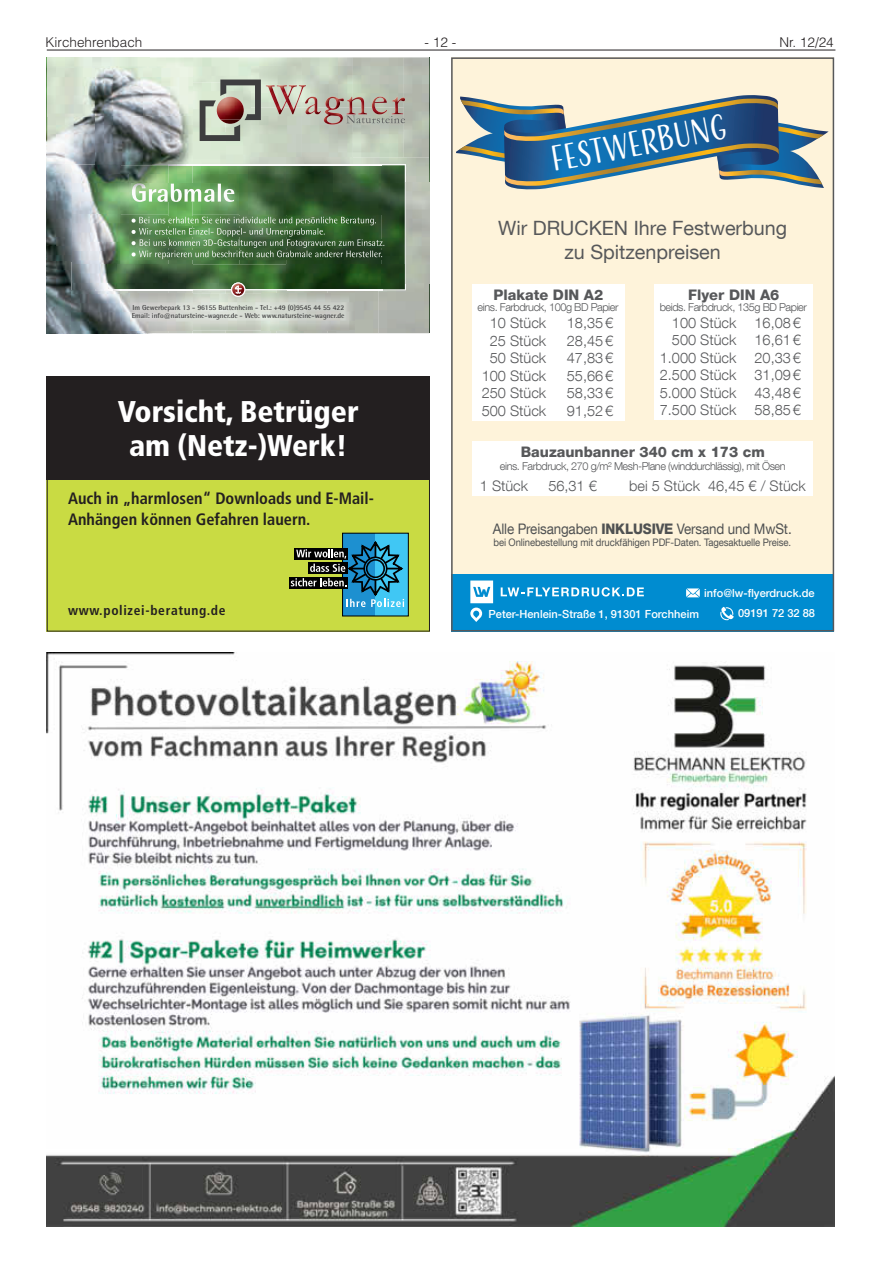
<style>
.page{position:relative;width:881px;height:1263px;background:#fff}
.page>*{position:absolute;margin:0;border:0;box-sizing:border-box;transform-origin:0 0}
.t1{font:33.45px "Adorn S Condensed Sans";color:#fff}
.t2{font:900 condensed 30px/34.5px "Frutiger";color:#fff;text-align:center}
.t3{font:19.65px/23.7px "Helvetica Neue LT Com";color:#57585a;text-align:center}
.t4{font:700 condensed 16.5px/21px "Frutiger";color:#231f20}
.t5{font:300 14.55px/17.4px "Helvetica Neue LT Com";color:#57585a;text-align:right}
.t6{font:800 14.55px "Helvetica Neue LT Com";color:#57585a}
.t7{font:14.55px "Helvetica Neue LT Com";letter-spacing:-.01em;color:#4f5152;scale:.92 1}
.t8{font:300 13.5px "Helvetica LT";color:#231f20}
.t9{font:700 condensed 13.5px "Frutiger";letter-spacing:.05em;color:#231f20}
.t10{font:500 11.1px "Helvetica Neue LT Com";color:#fff}
.t11{font:300 10.95px "Helvetica Neue LT Com";letter-spacing:-.04em;color:#57585a}
.t12{font:10.35px "Helvetica Neue LT Com";letter-spacing:-.01em;color:#4f5152;scale:.92 1}
.t13{font:700 7.2px/8.7px "Rotis Semi Sans Std";letter-spacing:-.005em;color:#3e3e3f}
.s1{font-weight:800}
</style>
<div class="page">
<hr style="left:47px;top:50px;width:788px;height:1px;background:#231f20">
<img style="left:47px;top:653px;width:786px;height:574px">
<img style="left:429px;top:57px;width:1px;height:276px">
<img style="left:47px;top:57px;width:102px;height:12px">
<img style="left:251px;top:57px;width:178px;height:101px">
<img style="left:71px;top:297px;width:307px;height:36px">
<div style="left:378px;top:283px;width:51px;height:50px;background:#aeb2aa"></div>
<img style="left:47px;top:333px;width:145px;height:1px">
<img style="left:47px;top:69px;width:145px;height:96px">
<img style="left:47px;top:165px;width:24px;height:168px">
<img style="left:122px;top:297px;width:232px;height:33px">
<img style="left:71px;top:164px;width:335px;height:133px">
<img style="left:266px;top:85px;width:40px;height:29px">
<img style="left:305px;top:97px;width:15px;height:17px">
<img style="left:323px;top:97px;width:20px;height:28px">
<img style="left:346px;top:97px;width:21px;height:17px">
<img style="left:372px;top:97px;width:15px;height:17px">
<img style="left:391px;top:97px;width:14px;height:17px">
<svg style="left:346px;top:116px;width:59px;height:7px"></svg>
<svg style="left:199px;top:80px;width:62px;height:61px;background:#9d988c"></svg>
<div style="left:451px;top:57px;width:382px;height:574px;background:#fef3da"></div>
<div style="left:654px;top:285px;width:158px;height:135px;background:#fff"></div>
<div style="left:472px;top:285px;width:152px;height:136px;background:#fff"></div>
<div style="left:472px;top:442px;width:340px;height:54px;background:#fff"></div>
<div style="left:451px;top:574px;width:382px;height:57px;background:#008cd0"></div>
<svg style="left:720px;top:607px;width:13px;height:13px"></svg>
<svg style="left:686px;top:588px;width:13px;height:9px"></svg>
<svg style="left:500px;top:587px;width:143px;height:9px"></svg>
<svg style="left:470px;top:580px;width:23px;height:42px"></svg>
<div style="left:451px;top:57px;width:382px;height:574px;border:2px solid #57585a"></div>
<div style="left:47px;top:376px;width:382px;height:255px;background:#c9db43"></div>
<div style="left:47px;top:376px;width:382px;height:103px;background:#231f20"></div>
<div style="left:47px;top:376px;width:382px;height:255px;border:1px solid #231f20"></div>
<div style="left:342px;top:533px;width:33px;height:83px;background:#1d90d0"></div>
<div style="left:375px;top:533px;width:33px;height:83px;background:#40c7f4"></div>
<div style="left:288px;top:577px;width:59px;height:11px;background:#000"></div>
<svg style="left:291px;top:539px;width:114px;height:68px"></svg>
<svg style="left:456px;top:95px;width:372px;height:95px"></svg>
<p class="t8" style="left:45px;top:34px;width:98px">Kirchehrenbach</p>
<p class="t8" style="left:424px;top:34px;width:33px">- 12 -</p>
<p class="t8" style="left:779px;top:34px;width:56px">Nr. 12/24</p>
<p class="t13" style="left:132px;top:303px;width:214px">Im Gewerbepark 13 - 96155 Buttenheim - Tel.: +49 (0)9545 44 55 422<br>Email: info@natursteine-wagner.de - Web: www.natursteine-wagner.de</p>
<h2 class="t2" style="left:118px;top:394px;width:242px">Vorsicht, Betrüger am (Netz-)Werk!</h2>
<p class="t4" style="left:68px;top:487px;width:307px">Auch in „harmlosen“ Downloads und E-Mail-<br>Anhängen können Gefahren lauern.</p>
<p class="t9" style="left:68px;top:602px;width:159px">www.polizei-beratung.de</p>
<h1 class="t1" style="left:572px;top:135px;width:137px;rotate:-11deg">stwerbun</h1>
<h3 class="t3" style="left:498px;top:216px;width:290px">Wir DRUCKEN Ihre Festwerbung zu Spitzenpreisen</h3>
<p class="t6" style="left:688px;top:286px;width:93px">Flyer DIN A6</p>
<p class="t11" style="left:659px;top:300px;width:149px">beids. Farbdruck, 135g BD Papier</p>
<p class="t5" style="left:659px;top:313px;width:142px">100 Stück 16,08€<br>500 Stück 16,61€<br>1.000 Stück 20,33€<br>2.500 Stück 31,09€<br>5.000 Stück 43,48€<br>7.500 Stück 58,85€</p>
<p class="t6" style="left:493px;top:286px;width:111px">Plakate DIN A2</p>
<p class="t11" style="left:477px;top:300px;width:142px">eins. Farbdruck, 100g BD Papier</p>
<p class="t5" style="left:489px;top:314px;width:58px">10 Stück</p>
<p class="t5" style="left:566px;top:314px;width:48px">18,35€</p>
<p class="t5" style="left:489px;top:332px;width:58px">25 Stück</p>
<p class="t5" style="left:566px;top:332px;width:48px">28,45€</p>
<p class="t5" style="left:489px;top:349px;width:58px">50 Stück</p>
<p class="t5" style="left:566px;top:349px;width:48px">47,83€</p>
<p class="t5" style="left:481px;top:367px;width:66px">100 Stück</p>
<p class="t5" style="left:566px;top:367px;width:48px">55,66€</p>
<p class="t5" style="left:481px;top:384px;width:66px">250 Stück</p>
<p class="t5" style="left:566px;top:384px;width:48px">58,33€</p>
<p class="t5" style="left:481px;top:402px;width:66px">500 Stück</p>
<p class="t5" style="left:566px;top:402px;width:48px">91,52€</p>
<p class="t6" style="left:520px;top:443px;width:245px">Bauzaunbanner 340 cm x 173 cm</p>
<p class="t11" style="left:499px;top:460px;width:287px">eins. Farbdruck, 270 g/m² Mesh-Plane (winddurchlässig), mit Ösen</p>
<p class="t5" style="left:479px;top:476px;width:50px">1 Stück</p>
<p class="t5" style="left:548px;top:476px;width:50px">56,31 €</p>
<p class="t5" style="left:629px;top:476px;width:178px">bei 5 Stück 46,45 € / Stück</p>
<p class="t7" style="left:492px;top:520px;width:326px">Alle Preisangaben <span class="s1">INKLUSIVE</span> Versand und MwSt.</p>
<p class="t12" style="left:493px;top:536px;width:325px">bei Onlinebestellung mit druckfähigen PDF-Daten. Tagesaktuelle Preise.</p>
<p class="t10" style="left:704px;top:587px;width:112px">info@lw-flyerdruck.de</p>
<p class="t10" style="left:488px;top:607px;width:212px">Peter-Henlein-Straße 1, 91301 Forchheim</p>
<p class="t10" style="left:737px;top:607px;width:78px">09191 72 32 88</p>
</div>
